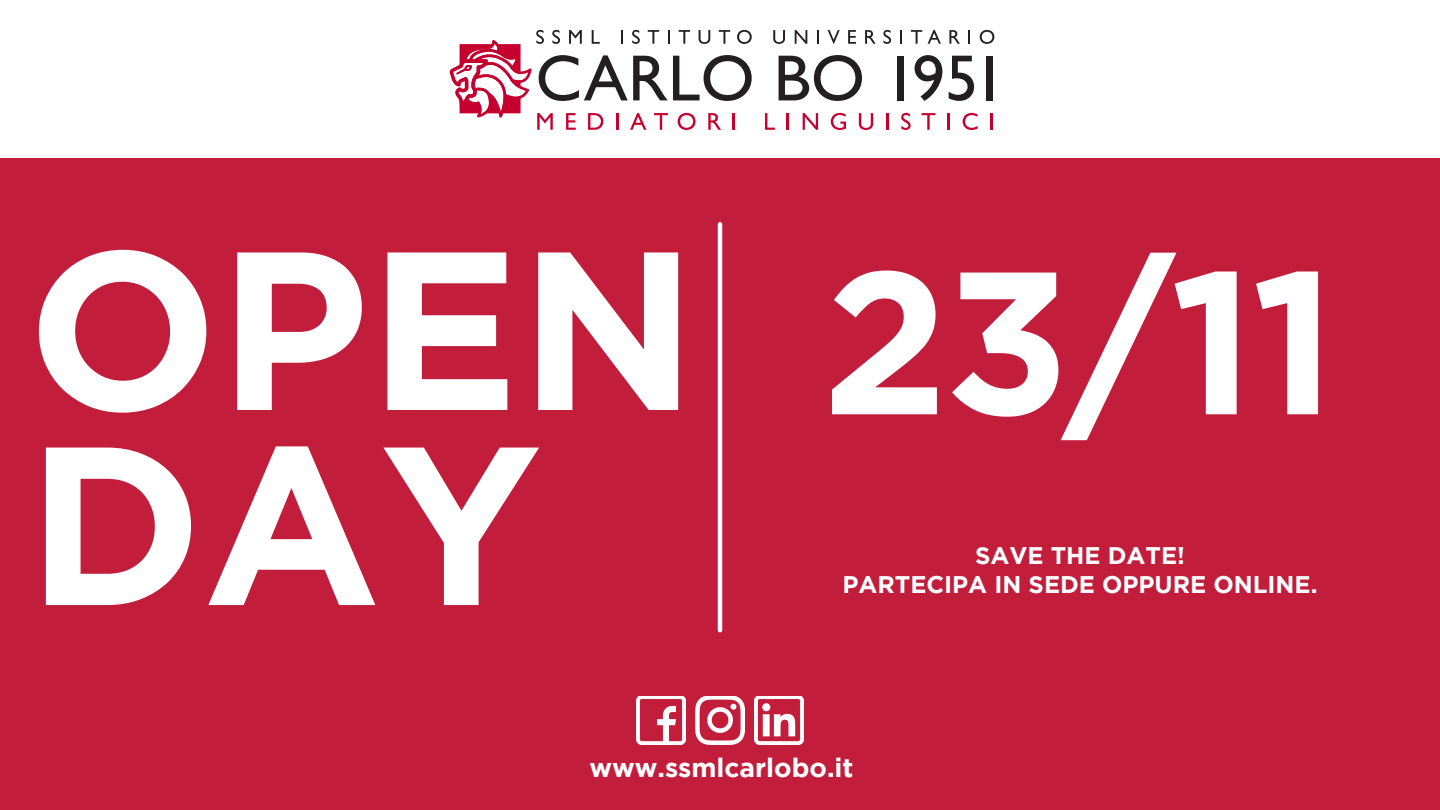
<style>
.page{position:relative;width:1440px;height:810px;background:#fff}
.page>*{position:absolute;margin:0;border:0;box-sizing:border-box;transform-origin:0 0}
.t1{font:700 225px/195.1px "Gotham";color:#fff}
.t2{font:700 202.5px "Gotham";color:#fff}
.t3{font:700 26.4px "Gotham";color:#fff}
.t4{font:700 24px/28.8px "Gotham";color:#fff;text-align:center}
</style>
<div class="page">
<div style="left:0;top:158px;width:1440px;height:652px;background:#c21e3c"></div>
<svg style="left:773px;top:30px;width:12px;height:14px"></svg>
<svg style="left:795px;top:30px;width:12px;height:14px"></svg>
<svg style="left:817px;top:30px;width:2px;height:14px"></svg>
<svg style="left:828px;top:30px;width:12px;height:14px"></svg>
<svg style="left:848px;top:30px;width:8px;height:14px"></svg>
<svg style="left:865px;top:30px;width:11px;height:14px"></svg>
<svg style="left:883px;top:30px;width:8px;height:14px"></svg>
<svg style="left:900px;top:30px;width:2px;height:14px"></svg>
<svg style="left:911px;top:30px;width:11px;height:14px"></svg>
<svg style="left:928px;top:30px;width:13px;height:14px"></svg>
<svg style="left:949px;top:30px;width:11px;height:14px"></svg>
<svg style="left:968px;top:30px;width:2px;height:14px"></svg>
<svg style="left:980px;top:30px;width:14px;height:14px"></svg>
<svg style="left:779px;top:55px;width:83px;height:46px"></svg>
<div style="left:897px;top:56px;width:7px;height:44px;background:#231f20"></div>
<svg style="left:915px;top:55px;width:27px;height:46px"></svg>
<svg style="left:949px;top:56px;width:25px;height:45px"></svg>
<div style="left:986px;top:56px;width:7px;height:44px;background:#231f20"></div>
<svg style="left:765px;top:113px;width:10px;height:17px"></svg>
<svg style="left:787px;top:113px;width:2px;height:17px"></svg>
<svg style="left:803px;top:113px;width:15px;height:17px"></svg>
<svg style="left:831px;top:113px;width:15px;height:17px"></svg>
<svg style="left:859px;top:113px;width:14px;height:17px"></svg>
<hr style="left:886px;top:113px;width:3px;height:17px;background:#c5002e">
<svg style="left:901px;top:113px;width:10px;height:17px"></svg>
<svg style="left:922px;top:113px;width:13px;height:17px"></svg>
<hr style="left:947px;top:113px;width:3px;height:17px;background:#c5002e">
<svg style="left:963px;top:113px;width:15px;height:17px"></svg>
<hr style="left:990px;top:113px;width:3px;height:17px;background:#c5002e">
<svg style="left:449px;top:30px;width:303px;height:100px"></svg>
<hr style="left:718px;top:224px;width:4px;height:406px;background:#fff">
<img style="left:637px;top:696px;width:49px;height:49px">
<img style="left:696px;top:696px;width:48px;height:49px">
<img style="left:754px;top:696px;width:49px;height:49px">
<h1 class="t1" style="left:27px;top:227px;width:672px">OPEN<br>DAY</h1>
<h2 class="t2" style="left:822px;top:226px;width:516px">23/11</h2>
<p class="t4" style="left:842px;top:541px;width:477px">SAVE THE DATE!<br>PARTECIPA IN SEDE OPPURE ONLINE.</p>
<p class="t3" style="left:589px;top:753px;width:266px">www.ssmlcarlobo.it</p>
</div>
